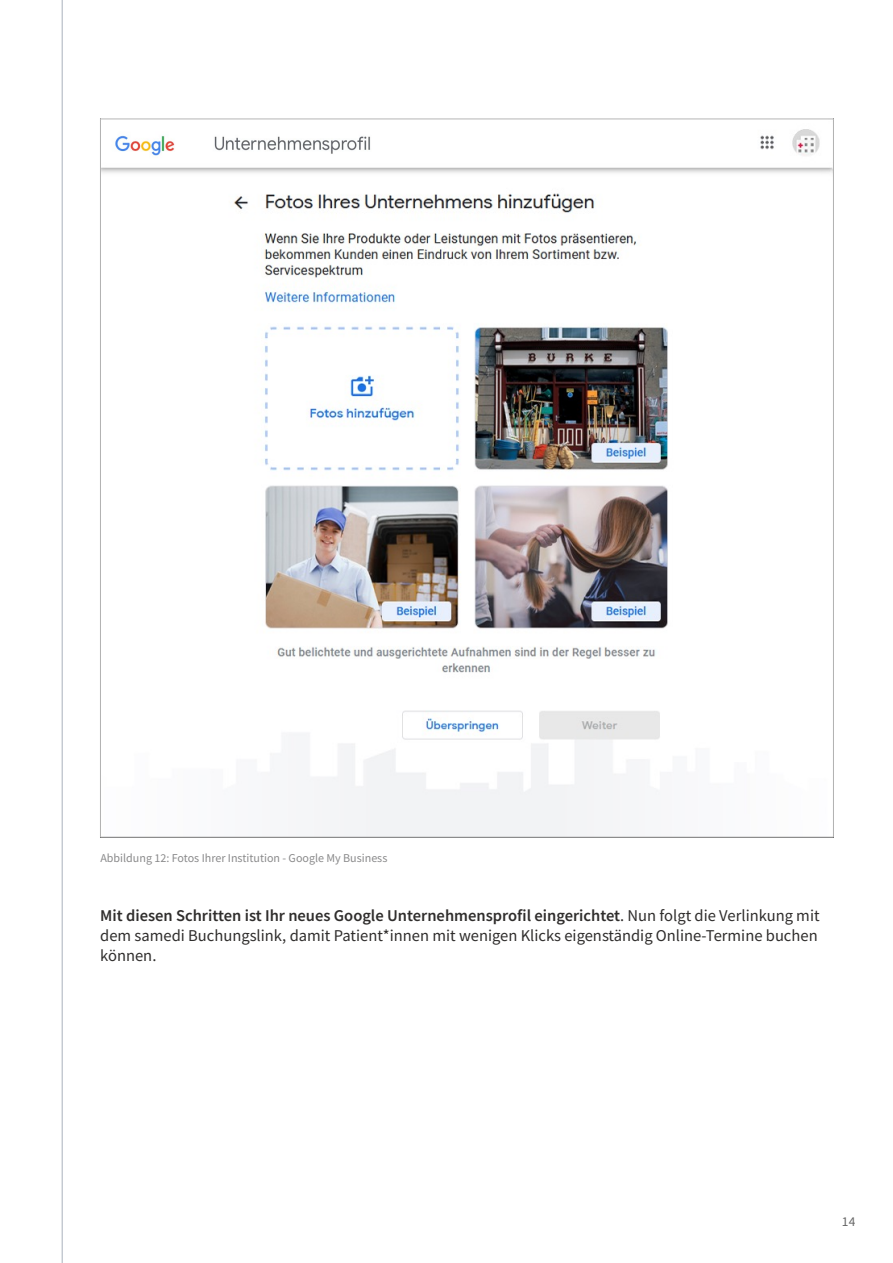
<style>
.page{position:relative;width:893px;height:1263px;background:#fff}
.page>*{position:absolute;margin:0;border:0;box-sizing:border-box;transform-origin:0 0}
.t1{font:16.5px/19.8px "Source Sans Pro";color:#2f2d2c;text-align:justify}
.t2{font:13.5px "Source Sans Pro";color:#666}
.t3{font:12px "Source Sans Pro";color:#8a8a8b}
.s1{font-weight:600}
</style>
<div class="page">
<hr style="left:62px;top:0;width:1px;height:1263px;background:#b3bac4">
<svg style="left:102px;top:129px;width:730px;height:706px"></svg>
<img style="left:107px;top:129px;width:275px;height:33px">
<p class="t3" style="left:100px;top:850px;width:288px">Abbildung 12: Fotos Ihrer Institution - Google My Business</p>
<p class="t1" style="left:100px;top:905px;width:721px"><span class="s1">Mit diesen Schritten ist Ihr neues Google Unternehmensprofil eingerichtet</span>. Nun folgt die Verlinkung mit dem samedi Buchungslink, damit Patient*innen mit wenigen Klicks eigenständig Online-Termine buchen können.</p>
<p class="t2" style="left:842px;top:1213px;width:15px">14</p>
</div>
